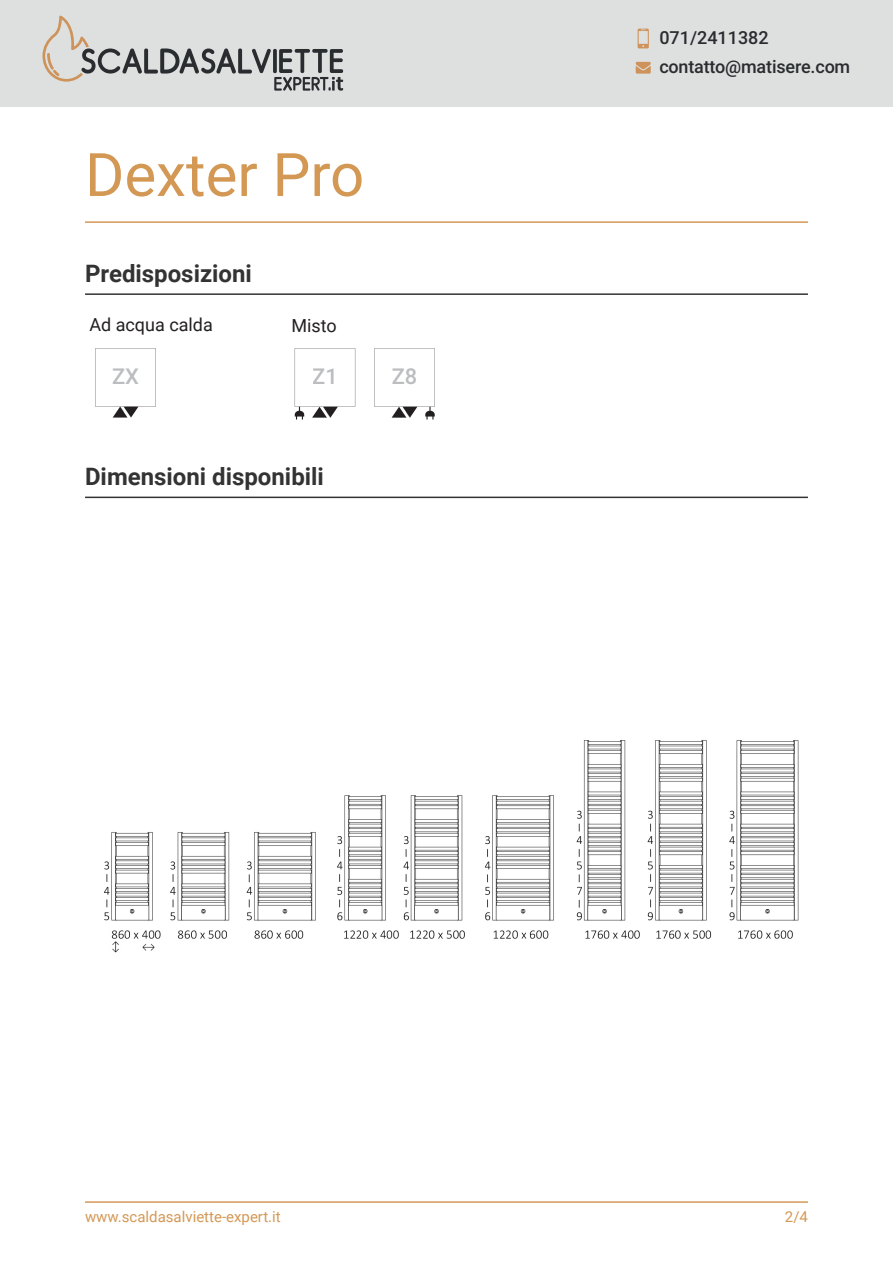
<style>
.page{position:relative;width:893px;height:1263px;background:#fff}
.page>*{position:absolute;margin:0;border:0;box-sizing:border-box;transform-origin:0 0}
.t1{font:60px "Roboto";color:#d49855}
.t2{font:700 24px "Roboto";color:#333}
.t3{font:500 21.9px "Roboto";color:#bcbdc0}
.t4{font:500 18px/29.2px "Roboto";letter-spacing:-.01em;color:#292d2f}
.t5{font:18px "Roboto";color:#231f20}
.t6{font:15px "Roboto";color:#d49855}
</style>
<div class="page">
<div style="left:0;top:0;width:892px;height:106px;background:#dedfdf"></div>
<svg style="left:42px;top:16px;width:301px;height:75px"></svg>
<svg style="left:638px;top:29px;width:11px;height:19px"></svg>
<svg style="left:636px;top:62px;width:15px;height:12px"></svg>
<hr style="left:85px;top:221px;width:723px;height:2px;background:#d49855">
<hr style="left:85px;top:1201px;width:723px;height:2px;background:#d49855">
<hr style="left:85px;top:293px;width:723px;height:2px;background:#333">
<hr style="left:85px;top:497px;width:723px;height:1px;background:#333">
<img style="left:104px;top:740px;width:695px;height:213px">
<svg style="left:95px;top:348px;width:61px;height:70px"></svg>
<svg style="left:295px;top:348px;width:60px;height:72px"></svg>
<svg style="left:374px;top:348px;width:61px;height:72px"></svg>
<h1 class="t1" style="left:85px;top:133px;width:281px">Dexter Pro</h1>
<p class="t2" style="left:85px;top:256px;width:168px">Predisposizioni</p>
<p class="t5" style="left:89px;top:312px;width:125px">Ad acqua calda</p>
<p class="t3" style="left:112px;top:361px;width:28px">ZX</p>
<p class="t5" style="left:291px;top:313px;width:47px">Misto</p>
<p class="t3" style="left:312px;top:361px;width:27px">Z1</p>
<p class="t3" style="left:392px;top:361px;width:27px">Z8</p>
<p class="t2" style="left:85px;top:459px;width:240px">Dimensioni disponibili</p>
<p class="t4" style="left:659px;top:22px;width:192px">071/2411382 contatto@matisere.com</p>
<p class="t6" style="left:85px;top:1206px;width:197px">www.scaldasalviette-expert.it</p>
<p class="t6" style="left:785px;top:1206px;width:25px">2/4</p>
</div>
